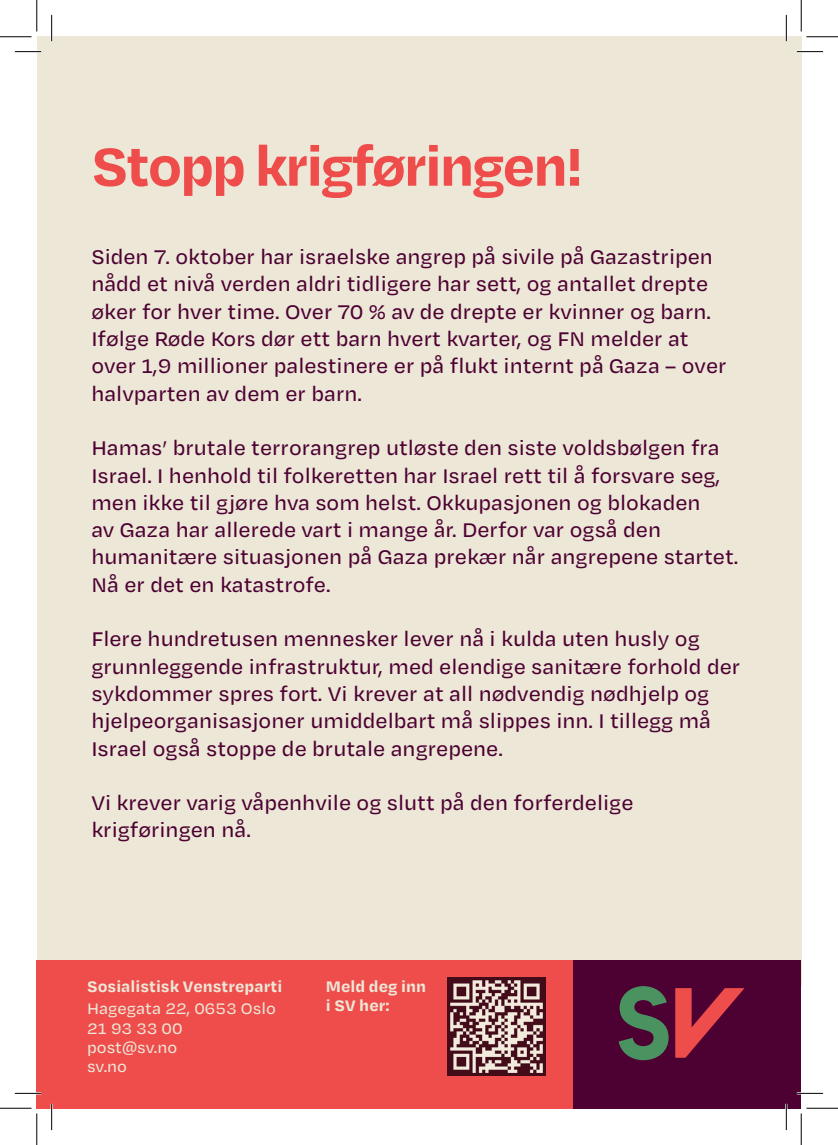
<style>
.page{position:relative;width:838px;height:1145px;background:#fff}
.page>*{position:absolute;margin:0;border:0;box-sizing:border-box;transform-origin:0 0}
.t1{font:700 61.25px "Degular Text";letter-spacing:-.04em;color:#ef4d4b}
.t2{font:500 22.75px/27.3px "Degular Text";color:#4d0132}
.t3{font:500 17.5px "Degular Text";color:#ece7d7}
.Brødtekst_Degular{font:700 17.5px "Degular Text";color:#ece7d7}
</style>
<div class="page">
<div style="left:37px;top:37px;width:764px;height:949px;background:#ece7d7"></div>
<div style="left:56px;top:960px;width:745px;height:148px;background:#4d0132"></div>
<div style="left:37px;top:960px;width:535px;height:148px;background:#ef4d4b"></div>
<svg style="left:618px;top:986px;width:50px;height:74px"></svg>
<svg style="left:675px;top:988px;width:69px;height:70px"></svg>
<img style="left:447px;top:978px;width:99px;height:98px">
<hr style="left:15px;top:51px;width:26px;height:2px;background:#fff">
<hr style="left:796px;top:51px;width:27px;height:2px;background:#fff">
<hr style="left:15px;top:1092px;width:26px;height:2px;background:#fff">
<hr style="left:796px;top:1092px;width:27px;height:2px;background:#fff">
<hr style="left:51px;top:15px;width:2px;height:26px;background:#fff">
<hr style="left:51px;top:1104px;width:2px;height:26px;background:#fff">
<hr style="left:785px;top:15px;width:2px;height:26px;background:#fff">
<hr style="left:785px;top:1104px;width:2px;height:26px;background:#fff">
<svg style="left:15px;top:51px;width:26px;height:1px"></svg>
<svg style="left:796px;top:51px;width:27px;height:1px"></svg>
<svg style="left:15px;top:1093px;width:26px;height:1px"></svg>
<svg style="left:796px;top:1093px;width:27px;height:1px"></svg>
<svg style="left:51px;top:15px;width:1px;height:26px"></svg>
<svg style="left:51px;top:1104px;width:1px;height:26px"></svg>
<svg style="left:786px;top:15px;width:1px;height:26px"></svg>
<svg style="left:786px;top:1104px;width:1px;height:26px"></svg>
<hr style="left:0;top:36px;width:32px;height:1px;background:#000">
<hr style="left:806px;top:36px;width:31px;height:1px;background:#000">
<hr style="left:0;top:1108px;width:32px;height:1px;background:#000">
<hr style="left:806px;top:1108px;width:31px;height:1px;background:#000">
<hr style="left:36px;top:0;width:1px;height:31px;background:#000">
<hr style="left:36px;top:1113px;width:1px;height:32px;background:#000">
<hr style="left:800px;top:0;width:1px;height:31px;background:#000">
<hr style="left:800px;top:1113px;width:1px;height:32px;background:#000">
<p class="t1" style="left:91px;top:125px;width:493px">Stopp krigføringen!</p>
<p class="t2" style="left:91px;top:242px;width:636px">Siden 7. oktober har israelske angrep på sivile på Gazastripen nådd et nivå verden aldri tidligere har sett, og antallet drepte øker for hver time. Over 70 % av de drepte er kvinner og barn.<br>Ifølge Røde Kors dør ett barn hvert kvarter, og FN melder at over 1,9 millioner palestinere er på flukt internt på Gaza – over halvparten av dem er barn.</p>
<p class="t2" style="left:91px;top:433px;width:648px">Hamas’ brutale terrorangrep utløste den siste voldsbølgen fra Israel. I henhold til folkeretten har Israel rett til å forsvare seg, men ikke til gjøre hva som helst. Okkupasjonen og blokaden<br>av Gaza har allerede vart i mange år. Derfor var også den humanitære situasjonen på Gaza prekær når angrepene startet.<br>Nå er det en katastrofe.</p>
<p class="t2" style="left:91px;top:624px;width:650px">Flere hundretusen mennesker lever nå i kulda uten husly og grunnleggende infrastruktur, med elendige sanitære forhold der sykdommer spres fort. Vi krever at all nødvendig nødhjelp og hjelpeorganisasjoner umiddelbart må slippes inn. I tillegg må Israel også stoppe de brutale angrepene.</p>
<p class="t2" style="left:91px;top:788px;width:543px">Vi krever varig våpenhvile og slutt på den forferdelige krigføringen nå.</p>
<p class="Brødtekst_Degular" style="left:87px;top:974px;width:197px">Sosialistisk Venstreparti</p>
<p class="t3" style="left:87px;top:998px;width:190px">Hagegata 22, 0653 Oslo</p>
<p class="t3" style="left:87px;top:1017px;width:97px">21 93 33 00</p>
<p class="t3" style="left:87px;top:1036px;width:92px">post@sv.no</p>
<p class="t3" style="left:87px;top:1055px;width:41px">sv.no</p>
<p class="Brødtekst_Degular" style="left:326px;top:974px;width:102px">Meld deg inn</p>
<p class="Brødtekst_Degular" style="left:326px;top:993px;width:65px">i SV her:</p>
</div>
